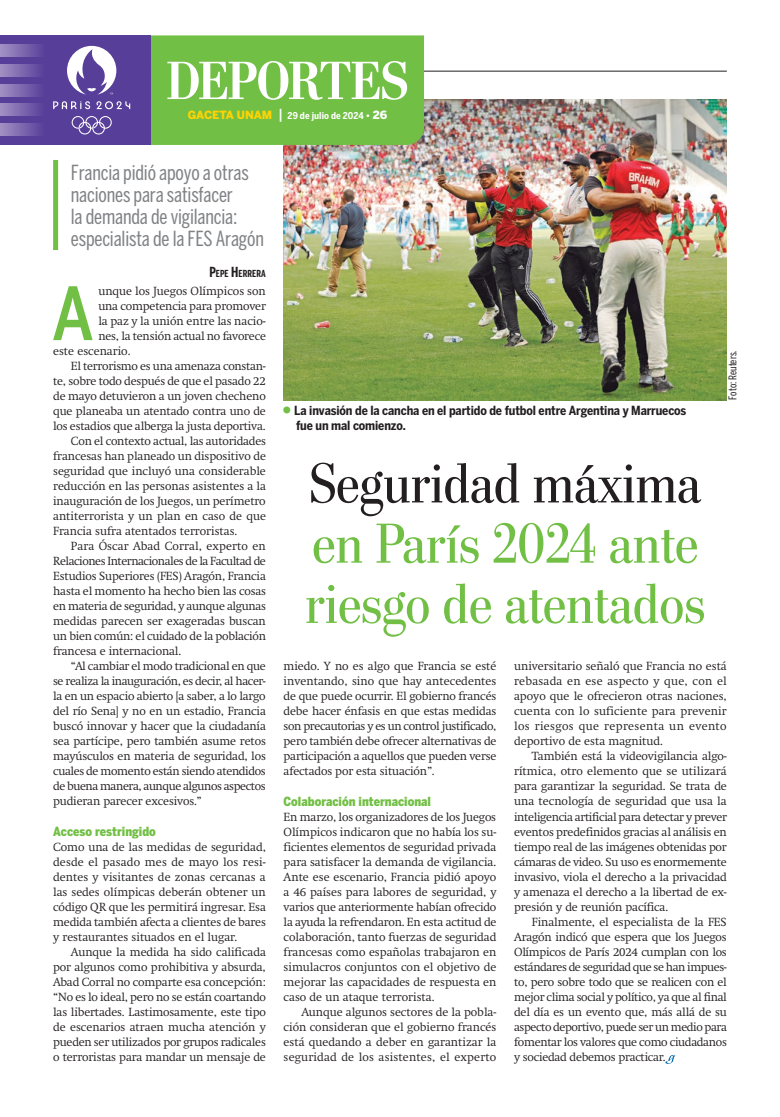
<style>
.page{position:relative;width:780px;height:1117px;background:#fff}
.page>*{position:absolute;margin:0;border:0;box-sizing:border-box;transform-origin:0 0}
.t1{font:500 72.38px "Benton Sans Cond";color:#71bf44}
.t2{font:56.25px/60.1px "Stilson";color:#71bf44}
.t3{font:56.25px "Stilson";color:#231f20}
.t4{font:700 53.75px "Stilson";letter-spacing:-.01em;color:#fff}
.t5{font:20.62px/21.9px "Benton Sans Comp";letter-spacing:-.01em;color:#808285}
.t6{font:700 12.5px/15px "Benton Sans Cond";letter-spacing:-.01em;color:#231f20}
.t7{font:900 12.5px "Benton Sans Cond";color:#71bf44}
.t8{font:300 11.62px/15px "Swift";letter-spacing:-.01em;color:#231f20;text-align:justify}
.t9{font:300 11.62px "Swift";letter-spacing:-.035em;color:#231f20}
.t10{font:300 11.62px "Swift";letter-spacing:-.03em;color:#231f20}
.t11{font:300 11.62px "Swift";letter-spacing:.01em;color:#231f20}
.t12{font:10.62px "Benton Sans Comp";color:#231f20}
.t13{font:700 9.62px "Benton Sans Comp";letter-spacing:.005em;color:#231f20}
.t14{font:700 9.38px "Benton Sans Cond";letter-spacing:.01em;color:#fff}
.s1{font-family:"Benton Sans";font-weight:900;font-size:11.25px;color:#fed304}
.s2{font-weight:500;font-size:13.75px}
.s3{font-family:"Benton Sans";font-weight:900}
.s4{font-family:"Benton Sans";font-weight:900;font-size:11.25px}
.s5{font-size:13.75px}
</style>
<div class="page">
<img style="left:283px;top:100px;width:443px;height:300px">
<hr style="left:53px;top:71px;width:673px;height:1px;background:#231f20">
<div style="left:53px;top:160px;width:5px;height:90px;background:#71bf44"></div>
<div style="left:151px;top:35px;width:273px;height:110px;background:#71bf44"></div>
<div style="left:0;top:35px;width:151px;height:110px;background:#573e99"></div>
<svg style="left:53px;top:101px;width:37px;height:8px"></svg>
<svg style="left:96px;top:101px;width:34px;height:8px"></svg>
<svg style="left:72px;top:116px;width:40px;height:18px"></svg>
<svg style="left:67px;top:46px;width:49px;height:49px"></svg>
<svg style="left:0;top:45px;width:40px;height:12px"></svg>
<svg style="left:0;top:64px;width:39px;height:13px"></svg>
<svg style="left:0;top:84px;width:39px;height:12px"></svg>
<svg style="left:0;top:104px;width:39px;height:12px"></svg>
<svg style="left:0;top:123px;width:39px;height:13px"></svg>
<svg style="left:665px;top:1055px;width:10px;height:8px"></svg>
<h3 class="t4" style="left:167px;top:49px;width:243px">DEPORTES</h3>
<p class="t14" style="left:188px;top:110px;width:201px"><span class="s1">GACETA UNAM</span> <span class="s2">|</span> 29 de julio de 2024 <span class="s3">•</span> <span class="s4">26</span></p>
<h3 class="t5" style="left:71px;top:161px;width:194px">Francia pidió apoyo a otras naciones para satisfacer<br>la demanda de vigilancia: especialista de la FES Aragón</h3>
<p class="t13" style="left:209px;top:268px;width:58px"><span class="s5">P</span>EPE <span class="s5">H</span>ERRERA</p>
<h1 class="t1" style="left:52px;top:271px;width:44px">A</h1>
<p class="t8" style="left:98px;top:283px;width:169px">unque los Juegos Olímpicos son</p>
<p class="t8" style="left:98px;top:298px;width:169px">una competencia para promover</p>
<p class="t8" style="left:98px;top:313px;width:169px">la paz y la unión entre las nacio-</p>
<p class="t8" style="left:98px;top:328px;width:169px">nes, la tensión actual no favorece</p>
<p class="t8" style="left:53px;top:343px;width:79px">este escenario.</p>
<p class="t8" style="left:71px;top:358px;width:196px">El terrorismo es una amenaza constan-</p>
<p class="t8" style="left:53px;top:373px;width:214px">te, sobre todo después de que el pasado 22</p>
<p class="t8" style="left:53px;top:388px;width:214px">de mayo detuvieron a un joven checheno</p>
<p class="t8" style="left:53px;top:403px;width:214px">que planeaba un atentado contra uno de</p>
<p class="t8" style="left:53px;top:418px;width:214px">los estadios que alberga la justa deportiva.</p>
<p class="t8" style="left:71px;top:433px;width:196px">Con el contexto actual, las autoridades</p>
<p class="t8" style="left:53px;top:448px;width:214px">francesas han planeado un dispositivo de</p>
<p class="t8" style="left:53px;top:463px;width:214px">seguridad que incluyó una considerable</p>
<p class="t8" style="left:53px;top:478px;width:214px">reducción en las personas asistentes a la</p>
<p class="t8" style="left:53px;top:493px;width:214px">inauguración de los Juegos, un perímetro</p>
<p class="t8" style="left:53px;top:508px;width:214px">antiterrorista y un plan en caso de que</p>
<p class="t8" style="left:53px;top:523px;width:186px">Francia sufra atentados terroristas.</p>
<p class="t11" style="left:71px;top:539px;width:196px">Para Óscar Abad Corral, experto en</p>
<p class="t9" style="left:53px;top:554px;width:214px">Relaciones Internacionales de la Facultad de</p>
<p class="t8" style="left:53px;top:568px;width:214px">Estudios Superiores (FES) Aragón, Francia</p>
<p class="t8" style="left:53px;top:583px;width:214px">hasta el momento ha hecho bien las cosas</p>
<p class="t8" style="left:53px;top:598px;width:214px">en materia de seguridad, y aunque algunas</p>
<p class="t8" style="left:53px;top:613px;width:214px">medidas parecen ser exageradas buscan</p>
<p class="t8" style="left:53px;top:628px;width:214px">un bien común: el cuidado de la población</p>
<p class="t8" style="left:53px;top:643px;width:129px">francesa e internacional.</p>
<p class="t8" style="left:71px;top:658px;width:196px">“Al cambiar el modo tradicional en que</p>
<p class="t10" style="left:53px;top:674px;width:214px">se realiza la inauguración, es decir, al hacer-</p>
<p class="t8" style="left:53px;top:688px;width:214px">la en un espacio abierto [a saber, a lo largo</p>
<p class="t8" style="left:53px;top:703px;width:214px">del río Sena] y no en un estadio, Francia</p>
<p class="t8" style="left:53px;top:718px;width:214px">buscó innovar y hacer que la ciudadanía</p>
<p class="t8" style="left:53px;top:733px;width:214px">sea partícipe, pero también asume retos</p>
<p class="t8" style="left:53px;top:748px;width:214px">mayúsculos en materia de seguridad, los</p>
<p class="t8" style="left:53px;top:763px;width:214px">cuales de momento están siendo atendidos</p>
<p class="t9" style="left:53px;top:779px;width:214px">de buena manera, aunque algunos aspectos</p>
<p class="t8" style="left:53px;top:793px;width:150px">pudieran parecer excesivos.”</p>
<p class="t7" style="left:53px;top:823px;width:104px">Acceso restringido</p>
<p class="t8" style="left:53px;top:838px;width:214px">Como una de las medidas de seguridad, desde el pasado mes de mayo los resi&shy;dentes y visitantes de zonas cercanas a las sedes olímpicas deberán obtener un código QR que les permitirá ingresar. Esa medida también afecta a clientes de bares y restaurantes situados en el lugar.</p>
<p class="t8" style="left:53px;top:943px;width:214px;text-indent:18px">Aunque la medida ha sido calificada por algunos como prohibitiva y absurda, Abad Corral no comparte esa concepción: “No es lo ideal, pero no se están coartando las libertades. Lastimosamente, este tipo de escenarios atraen mucha atención y pueden ser utilizados por grupos radicales o terroristas para mandar un mensaje de</p>
<p class="t6" style="left:294px;top:403px;width:393px">La invasión de la cancha en el partido de futbol entre Argentina y Marruecos fue un mal comienzo.</p>
<p class="t12" style="left:726px;top:399px;width:51px;rotate:-90deg">Foto: Reuters.</p>
<h2 class="t3" style="left:309px;top:450px;width:393px">Seguridad máxima</h2>
<h2 class="t2" style="left:305px;top:513px;width:401px">en París 2024 ante riesgo de atentados</h2>
<p class="t8" style="left:283px;top:658px;width:214px">miedo. Y no es algo que Francia se esté inventando, sino que hay antecedentes de que puede ocurrir. El gobierno francés debe hacer énfasis en que estas medidas son precautorias y es un control justificado, pero también debe ofrecer alternativas de participación a aquellos que pueden verse afectados por esta situación”.</p>
<p class="t7" style="left:283px;top:793px;width:149px">Colaboración internacional</p>
<p class="t8" style="left:283px;top:808px;width:214px">En marzo, los organizadores de los Juegos Olímpicos indicaron que no había los su&shy;ficientes elementos de seguridad privada para satisfacer la demanda de vigilancia.<br>Ante ese escenario, Francia pidió apoyo a 46 países para labores de seguridad, y varios que anteriormente habían ofrecido la ayuda la refrendaron. En esta actitud de colaboración, tanto fuerzas de seguridad francesas como españolas trabajaron en simulacros conjuntos con el objetivo de mejorar las capacidades de respuesta en caso de un ataque terrorista.</p>
<p class="t8" style="left:283px;top:1003px;width:214px;text-indent:18px">Aunque algunos sectores de la pobla&shy;ción consideran que el gobierno francés está quedando a deber en garantizar la seguridad de los asistentes, el experto</p>
<p class="t8" style="left:514px;top:658px;width:214px">universitario señaló que Francia no está rebasada en ese aspecto y que, con el apoyo que le ofrecieron otras naciones, cuenta con lo suficiente para prevenir los riesgos que representa un evento deportivo de esta magnitud.</p>
<p class="t8" style="left:514px;top:748px;width:214px;text-indent:18px">También está la videovigilancia algo&shy;rítmica, otro elemento que se utilizará para garantizar la seguridad. Se trata de una tecnología de seguridad que usa la inteligencia artificial para detectar y prever eventos predefinidos gracias al análisis en tiempo real de las imágenes obtenidas por cámaras de video. Su uso es enormemente invasivo, viola el derecho a la privacidad y amenaza el derecho a la libertad de ex&shy;presión y de reunión pacífica.</p>
<p class="t8" style="left:514px;top:913px;width:214px;text-indent:18px">Finalmente, el especialista de la FES Aragón indicó que espera que los Juegos Olímpicos de París 2024 cumplan con los estándares de seguridad que se han impues&shy;to, pero sobre todo que se realicen con el mejor clima social y político, ya que al final del día es un evento que, más allá de su aspecto deportivo, puede ser un medio para fomentar los valores que como ciudadanos y sociedad debemos practicar.</p>
</div>
